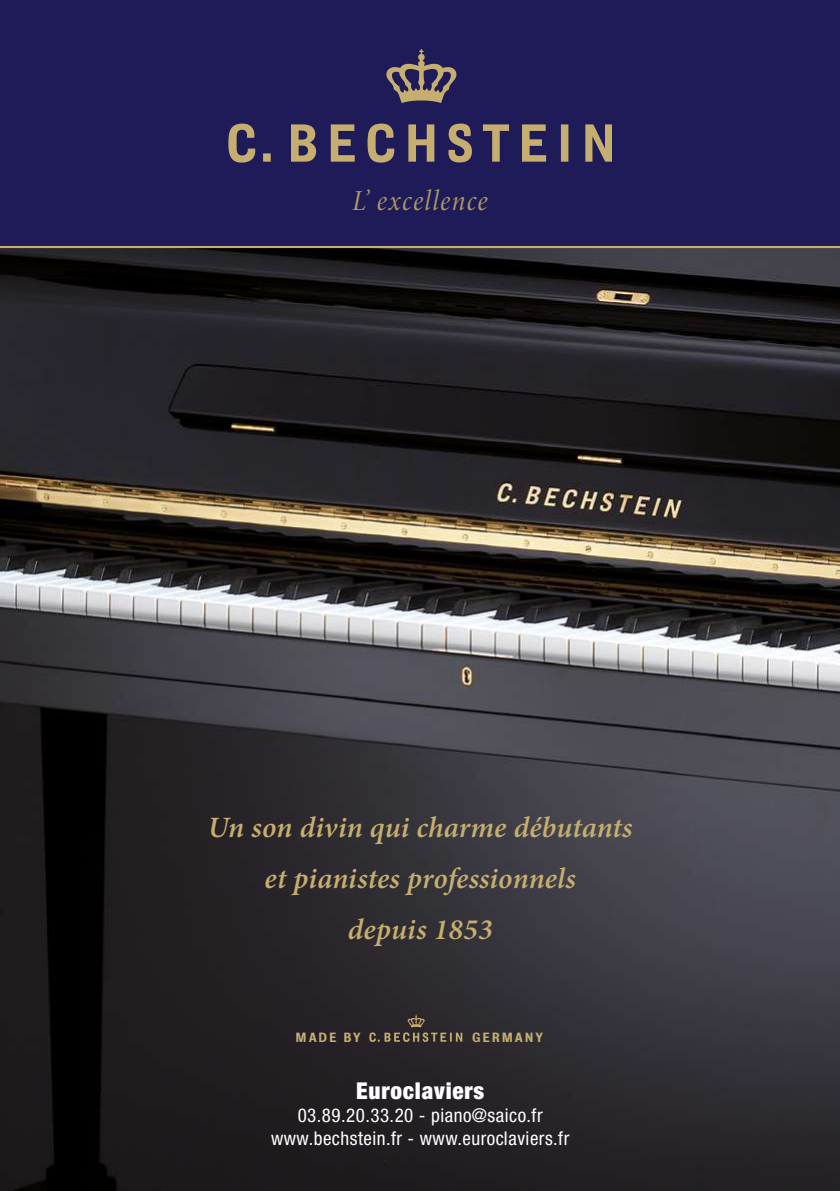
<style>
.page{position:relative;width:840px;height:1191px;background:#fff}
.page>*{position:absolute;margin:0;border:0;box-sizing:border-box;transform-origin:0 0}
.t1{font:italic 600 29.6px/50.6px "Minion Pro";letter-spacing:.005em;color:#c6ae70;text-align:center}
.t2{font:29.6px "Minion Pro Cn It Subh";letter-spacing:.045em;color:#ad9963}
.t3{font:900 condensed 23.2px "Helvetica Neue LT Std";letter-spacing:.035em;color:#fff}
.t4{font:condensed 19px/22.8px "Helvetica Neue LT Std";letter-spacing:.025em;color:#fff;text-align:center}
.t5{font:12.2px "Bureau Grotesque Five Five";letter-spacing:.15em;color:#c6ae70}
</style>
<div class="page">
<img style="left:839px;top:1px;width:1px;height:594px">
<img style="left:0;top:248px;width:839px;height:943px">
<div style="left:0;top:0;width:839px;height:247px;background:#1e1b58"></div>
<svg style="left:228px;top:49px;width:383px;height:114px"></svg>
<svg style="left:369px;top:1014px;width:93px;height:28px;background:#423a36"></svg>
<hr style="left:0;top:246px;width:839px;height:2px;background:#c6ae70">
<hr style="left:839px;top:595px;width:1px;height:177px;background:#000">
<h1 class="t2" style="left:352px;top:182px;width:137px">L’ excellence</h1>
<h1 class="t1" style="left:208px;top:802px;width:426px">Un son divin qui charme débutants et pianistes professionnels<br>depuis 1853</h1>
<p class="t5" style="left:295px;top:1030px;width:66px">MADE BY</p>
<p class="t5" style="left:472px;top:1030px;width:72px">GERMANY</p>
<p class="t3" style="left:356px;top:1076px;width:130px">Euroclaviers</p>
<p class="t4" style="left:271px;top:1103px;width:299px">03.89.20.33.20 - piano@saico.fr www.bechstein.fr - www.euroclaviers.fr</p>
</div>
